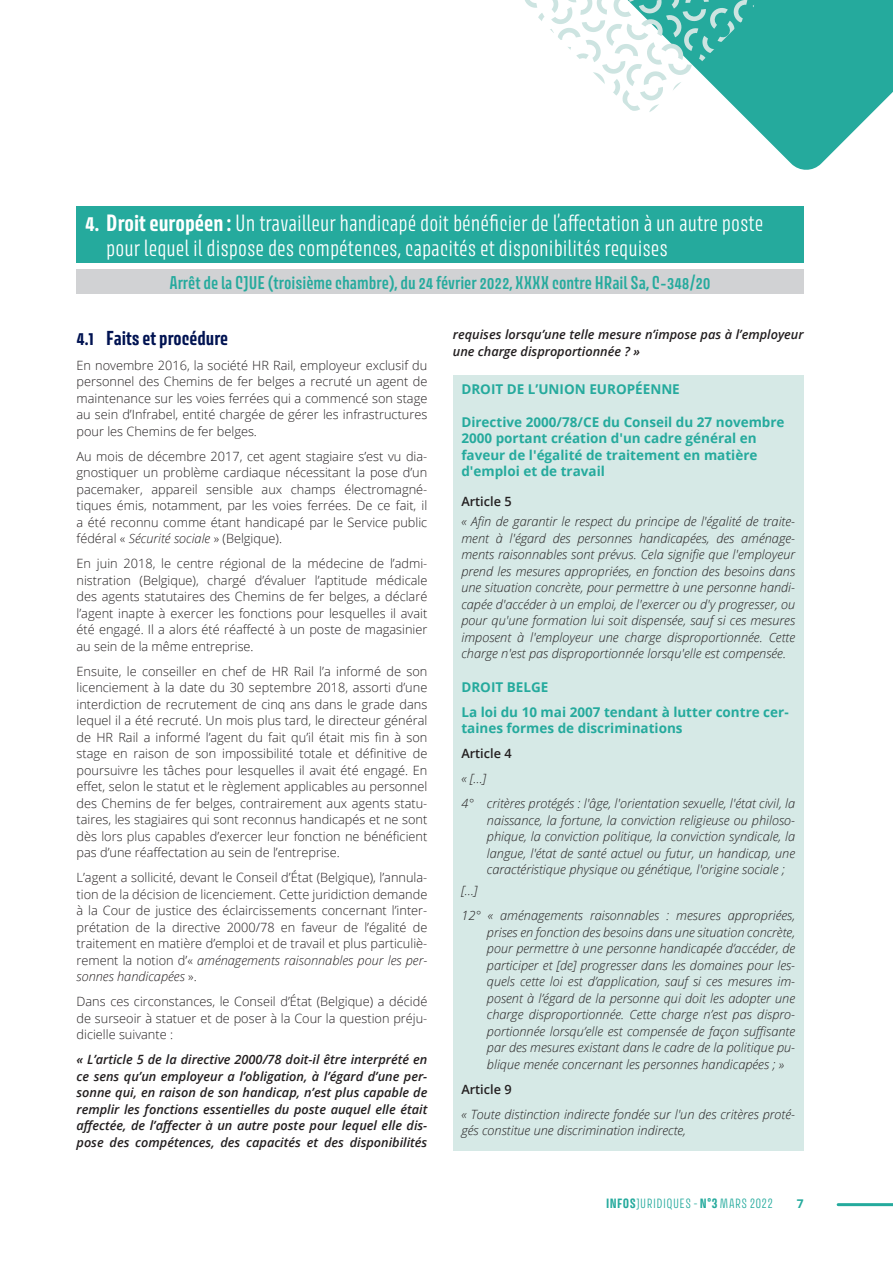
<style>
.page{position:relative;width:893px;height:1263px;background:#fff}
.page>*{position:absolute;margin:0;border:0;box-sizing:border-box;transform-origin:0 0}
.t1{font:300 21px/25.2px "Avory I Latn";color:#fff}
.t2{font:700 18px "Avory I Latn";color:#001352}
.Titre_ARRET{font:600 16.5px "Avory I Latn";color:#25aa9d}
.Titre_1_dans_encadré{font:700 13.5px/16.5px "Open Sans";color:#25aa9d}
.Texte_courant_italiq{font:700 13.5px/16.5px "Open Sans";color:#25aa9d}
.Texte_courant{font:300 12.75px/16.5px "Open Sans";color:#231f20;text-align:justify}
.Texte_courant_italiq-2{font:italic 300 12.75px/16.5px "Open Sans";color:#231f20;text-align:justify}
.Texte_courant-2{font:italic 600 12.75px/16.5px "Open Sans";color:#231f20;text-align:justify}
.Texte_courant_italiq-3{font:600 12.75px "Open Sans";color:#231f20}
.Titre_4_dans_encadré{font:600 12.75px "Open Sans";color:#231f20}
.t3{font:300 12px "Avory I Latn";letter-spacing:.035em;color:#25aa9d}
.t4{font:700 12px "Open Sans";color:#25aa9d}
.s1{font-weight:700}
.s2{font-style:italic}
</style>
<div class="page">
<hr style="left:838px;top:1203px;width:55px;height:3px;background:#25aa9d">
<svg style="left:742px;top:0;width:151px;height:170px;fill:#25aa9d"></svg>
<svg style="left:525px;top:0;width:231px;height:115px"></svg>
<div style="left:77px;top:206px;width:727px;height:56px;background:#25aa9d"></div>
<div style="left:77px;top:269px;width:727px;height:25px;background:#d1d2d4"></div>
<div style="left:453px;top:375px;width:351px;height:117px;background:#d6e9e6"></div>
<div style="left:453px;top:487px;width:351px;height:34px;background:#d6e9e6"></div>
<div style="left:453px;top:508px;width:351px;height:166px;background:#d6e9e6"></div>
<div style="left:453px;top:673px;width:351px;height:35px;background:#d6e9e6"></div>
<div style="left:453px;top:698px;width:351px;height:51px;background:#d6e9e6"></div>
<div style="left:453px;top:740px;width:351px;height:34px;background:#d6e9e6"></div>
<div style="left:453px;top:765px;width:351px;height:34px;background:#d6e9e6"></div>
<div style="left:453px;top:790px;width:351px;height:100px;background:#d6e9e6"></div>
<div style="left:453px;top:877px;width:351px;height:34px;background:#d6e9e6"></div>
<div style="left:453px;top:902px;width:351px;height:182px;background:#d6e9e6"></div>
<div style="left:453px;top:1075px;width:351px;height:34px;background:#d6e9e6"></div>
<div style="left:453px;top:1100px;width:351px;height:51px;background:#d6e9e6"></div>
<p class="t1" style="left:106px;top:211px;width:659px;text-indent:-21px"><span class="s1">4. Droit européen :</span> Un travailleur handicapé doit bénéficier de l’affectation à un autre poste pour lequel il dispose des compétences, capacités et disponibilités requises</p>
<p class="Titre_ARRET" style="left:169px;top:272px;width:543px">Arrêt de la CJUE (troisième chambre), du 24 février 2022, XXXX contre HRail Sa, C-348/20</p>
<p class="t2" style="left:77px;top:326px;width:153px">4.1 Faits et procédure</p>
<p class="Texte_courant" style="left:77px;top:356px;width:352px">En novembre 2016, la société HR Rail, employeur exclusif du personnel des Chemins de fer belges a recruté un agent de maintenance sur les voies ferrées qui a commencé son stage au sein d’Infrabel, entité chargée de gérer les infrastructures pour les Chemins de fer belges.</p>
<p class="Texte_courant" style="left:77px;top:447px;width:352px">Au mois de décembre 2017, cet agent stagiaire s’est vu dia&shy;gnostiquer un problème cardiaque nécessitant la pose d’un pacemaker, appareil sensible aux champs électromagné&shy;tiques émis, notamment, par les voies ferrées. De ce fait, il a été reconnu comme étant handicapé par le Service public fédéral « <span class="s2">Sécurité sociale</span> » (Belgique).</p>
<p class="Texte_courant" style="left:77px;top:555px;width:352px">En juin 2018, le centre régional de la médecine de l’admi&shy;nistration (Belgique), chargé d’évaluer l’aptitude médicale des agents statutaires des Chemins de fer belges, a déclaré l’agent inapte à exercer les fonctions pour lesquelles il avait été engagé. Il a alors été réaffecté à un poste de magasinier au sein de la même entreprise.</p>
<p class="Texte_courant" style="left:77px;top:662px;width:352px">Ensuite, le conseiller en chef de HR Rail l’a informé de son licenciement à la date du 30 septembre 2018, assorti d’une interdiction de recrutement de cinq ans dans le grade dans lequel il a été recruté. Un mois plus tard, le directeur général de HR Rail a informé l’agent du fait qu’il était mis fin à son stage en raison de son impossibilité totale et définitive de poursuivre les tâches pour lesquelles il avait été engagé. En effet, selon le statut et le règlement applicables au personnel des Chemins de fer belges, contrairement aux agents statu&shy;taires, les stagiaires qui sont reconnus handicapés et ne sont dès lors plus capables d’exercer leur fonction ne bénéficient pas d’une réaffectation au sein de l’entreprise.</p>
<p class="Texte_courant" style="left:77px;top:869px;width:352px">L’agent a sollicité, devant le Conseil d’État (Belgique), l’annula&shy;tion de la décision de licenciement. Cette juridiction demande à la Cour de justice des éclaircissements concernant l’inter&shy;prétation de la directive 2000/78 en faveur de l’égalité de traitement en matière d’emploi et de travail et plus particuliè&shy;rement la notion d’« <span class="s2">aménagements raisonnables pour les per&shy;sonnes handicapées</span> ».</p>
<p class="Texte_courant" style="left:77px;top:993px;width:352px">Dans ces circonstances, le Conseil d’État (Belgique) a décidé de surseoir à statuer et de poser à la Cour la question préju&shy;dicielle suivante :</p>
<p class="Texte_courant-2" style="left:77px;top:1051px;width:352px">« L’article 5 de la directive 2000/78 doit-il être interprété en ce sens qu’un employeur a l’obligation, à l’égard d’une per&shy;sonne qui, en raison de son handicap, n’est plus capable de remplir les fonctions essentielles du poste auquel elle était affectée, de l’affecter à un autre poste pour lequel elle dis&shy;pose des compétences, des capacités et des disponibilités</p>
<p class="Texte_courant-2" style="left:453px;top:326px;width:352px">requises lorsqu’une telle mesure n’impose pas à l’employeur une charge disproportionnée ? »</p>
<p class="Titre_1_dans_encadré" style="left:461px;top:380px;width:220px">DROIT DE L’UNION EUROPÉENNE</p>
<p class="Titre_1_dans_encadré" style="left:461px;top:413px;width:325px">Directive 2000/78/CE du Conseil du 27 novembre 2000 portant création d'un cadre général en faveur de l'égalité de traitement en matière d'emploi et de travail</p>
<p class="Titre_4_dans_encadré" style="left:461px;top:492px;width:52px">Article 5</p>
<p class="Texte_courant_italiq-2" style="left:461px;top:513px;width:335px">« Afin de garantir le respect du principe de l'égalité de traite&shy;ment à l'égard des personnes handicapées, des aménage&shy;ments raisonnables sont prévus. Cela signifie que l'employeur prend les mesures appropriées, en fonction des besoins dans une situation concrète, pour permettre à une personne handi&shy;capée d'accéder à un emploi, de l'exercer ou d'y progresser, ou pour qu'une formation lui soit dispensée, sauf si ces mesures imposent à l'employeur une charge disproportionnée. Cette charge n'est pas disproportionnée lorsqu'elle est compensée.</p>
<p class="Texte_courant_italiq" style="left:461px;top:678px;width:89px">DROIT BELGE</p>
<p class="Texte_courant_italiq" style="left:461px;top:703px;width:329px">La loi du 10 mai 2007 tendant à lutter contre cer&shy;taines formes de discriminations</p>
<p class="Texte_courant_italiq-3" style="left:461px;top:745px;width:52px">Article 4</p>
<p class="Texte_courant_italiq-2" style="left:461px;top:770px;width:26px">« […]</p>
<p class="Texte_courant_italiq-2" style="left:487px;top:795px;width:310px;text-indent:-26px">4° critères protégés : l'âge, l'orientation sexuelle, l'état civil, la naissance, la fortune, la conviction religieuse ou philoso&shy;phique, la conviction politique, la conviction syndicale, la langue, l'état de santé actuel ou futur, un handicap, une caractéristique physique ou génétique, l'origine sociale ;</p>
<p class="Texte_courant_italiq-2" style="left:461px;top:882px;width:17px">[…]</p>
<p class="Texte_courant_italiq-2" style="left:487px;top:907px;width:310px;text-indent:-26px">12° « aménagements raisonnables : mesures appropriées, prises en fonction des besoins dans une situation concrète, pour permettre à une personne handicapée d’accéder, de participer et [de] progresser dans les domaines pour les&shy;quels cette loi est d’application, sauf si ces mesures im&shy;posent à l’égard de la personne qui doit les adopter une charge disproportionnée. Cette charge n’est pas dispro&shy;portionnée lorsqu’elle est compensée de façon suffisante par des mesures existant dans le cadre de la politique pu&shy;blique menée concernant les personnes handicapées ; »</p>
<p class="Texte_courant_italiq-3" style="left:461px;top:1080px;width:52px">Article 9</p>
<p class="Texte_courant_italiq-2" style="left:461px;top:1105px;width:335px">« Toute distinction indirecte fondée sur l'un des critères proté&shy;gés constitue une discrimination indirecte,</p>
<p class="t3" style="left:606px;top:1196px;width:168px"><span class="s1">INFOS</span>JURIDIQUES - <span class="s1">N°3</span> MARS 2022</p>
<p class="t4" style="left:797px;top:1195px;width:8px">7</p>
</div>
